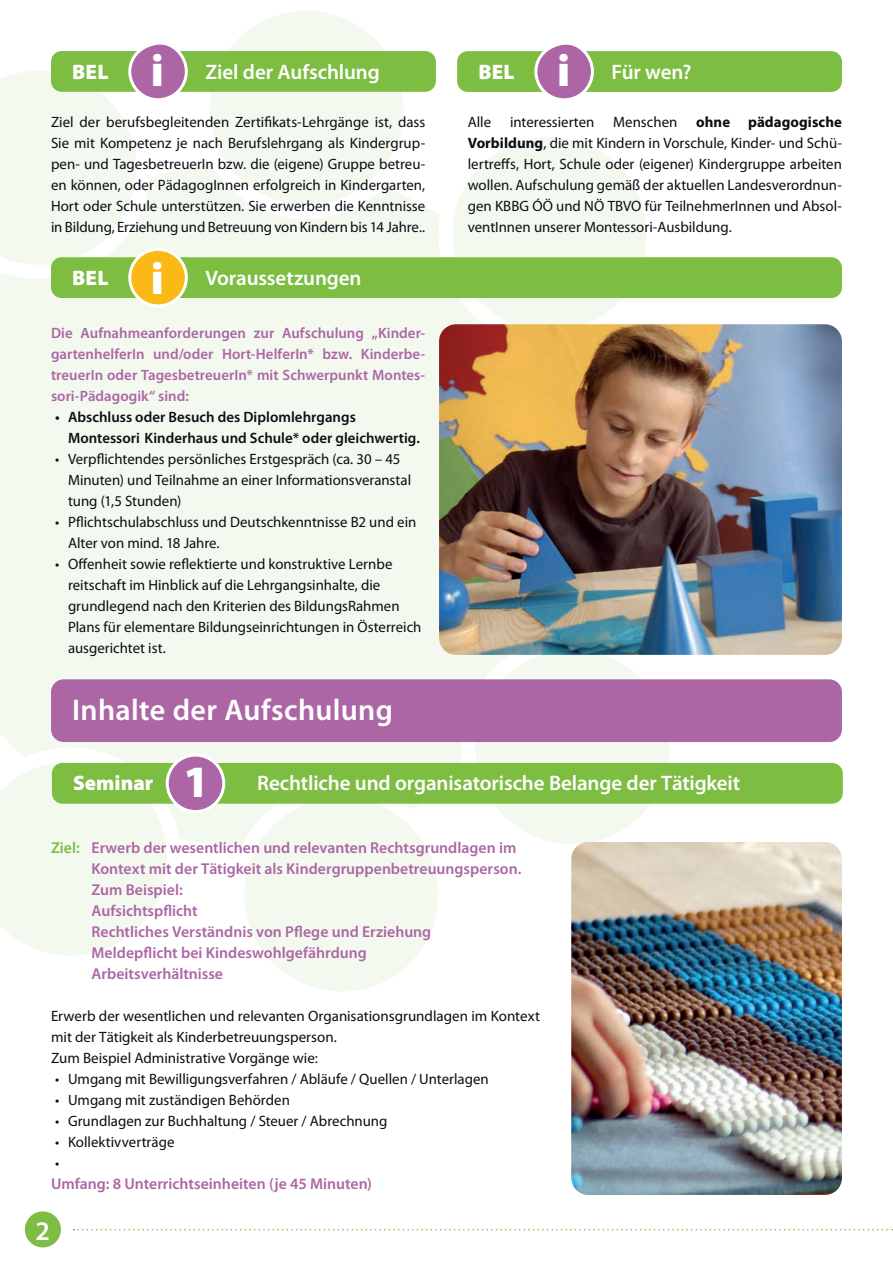
<style>
.page{position:relative;width:893px;height:1263px;background:#fff}
.page>*{position:absolute;margin:0;border:0;box-sizing:border-box;transform-origin:0 0}
.t1{font:900 45px "Myriad Pro";color:#fff}
.t2{font:600 30px "Myriad Pro";letter-spacing:.01em;color:#fff}
.t3{font:600 27px "Myriad Pro";color:#fff}
.t4{font:600 21px "Myriad Pro";letter-spacing:-.005em;color:#fff}
.t5{font:900 21px "Myriad Pro";color:#fff}
.t6{font:600 15.75px/21px "Myriad Pro";color:#ac66a5}
.t7{font:15px/21px "Myriad Pro";color:#0e0c14}
.t8{font:600 15px/21px "Myriad Pro";color:#ac66a5;text-align:justify}
.t9{font:600 15px/21px "Myriad Pro";color:#0e0c14}
.s1{font-weight:700}
.s2{font-size:45px}
.s3{color:#7cbd42}
</style>
<div class="page">
<div style="left:0;top:227px;width:455px;height:619px;background:#f3f9ee"></div>
<svg style="left:189px;top:11px;width:245px;height:216px"></svg>
<svg style="left:417px;top:102px;width:230px;height:248px"></svg>
<svg style="left:455px;top:655px;width:255px;height:189px"></svg>
<svg style="left:227px;top:804px;width:228px;height:187px"></svg>
<svg style="left:0;top:740px;width:208px;height:216px"></svg>
<div style="left:51px;top:257px;width:791px;height:41px;background:#7cbd42;border-radius:11px"></div>
<svg style="left:130px;top:249px;width:56px;height:57px"></svg>
<div style="left:128px;top:248px;width:60px;height:59px;border:3px solid #fff;border-radius:50%"></div>
<div style="left:51px;top:51px;width:385px;height:41px;background:#7cbd42;border-radius:11px"></div>
<svg style="left:0;top:44px;width:189px;height:247px"></svg>
<div style="left:24px;top:1210px;width:38px;height:38px;background:#7cbd42;border-radius:50%"></div>
<div style="left:23px;top:1209px;width:40px;height:40px;border:2px solid #fff;border-radius:50%"></div>
<svg style="left:73px;top:1229px;width:820px;height:1px"></svg>
<div style="left:457px;top:51px;width:385px;height:41px;background:#7cbd42;border-radius:11px"></div>
<svg style="left:533px;top:44px;width:62px;height:59px"></svg>
<img style="left:439px;top:324px;width:403px;height:331px">
<div style="left:51px;top:679px;width:791px;height:63px;background:#ac66a5;border-radius:13px"></div>
<img style="left:571px;top:842px;width:271px;height:353px">
<div style="left:52px;top:763px;width:791px;height:41px;background:#7cbd42;border-radius:11px"></div>
<div style="left:167px;top:755px;width:57px;height:56px;background:#ac66a5;border-radius:50%"></div>
<div style="left:166px;top:753px;width:59px;height:60px;border:3px solid #fff;border-radius:50%"></div>
<h1 class="t1" style="left:151px;top:45px;width:15px">i</h1>
<h3 class="t5" style="left:72px;top:60px;width:38px">BEL</h3>
<h3 class="t4" style="left:206px;top:58px;width:176px">Ziel der Aufschlung</h3>
<h1 class="t1" style="left:557px;top:46px;width:15px">i</h1>
<h3 class="t5" style="left:478px;top:60px;width:38px">BEL</h3>
<h3 class="t4" style="left:612px;top:58px;width:81px">Für wen?</h3>
<p class="t7" style="left:51px;top:112px;width:376px;text-align:justify">Ziel der berufsbegleitenden Zertifikats-Lehrgänge ist, dass Sie mit Kompetenz je nach Berufslehrgang als Kindergrup&shy;pen- und TagesbetreuerIn bzw. die (eigene) Gruppe betreu&shy;en können, oder PädagogInnen erfolgreich in Kindergarten, Hort oder Schule unterstützen. Sie erwerben die Kenntnisse in Bildung, Erziehung und Betreuung von Kindern bis 14 Jahre..</p>
<p class="t7" style="left:468px;top:112px;width:25px">Alle</p>
<p class="t7" style="left:510px;top:112px;width:86px">interessierten</p>
<p class="t7" style="left:613px;top:112px;width:66px">Menschen</p>
<p class="t7" style="left:468px;top:112px;width:376px;text-align:justify;text-indent:228px"><span class="s1">ohne pädagogische Vorbildung</span>, die mit Kindern in Vorschule, Kinder- und Schü&shy;lertreffs, Hort, Schule oder (eigener) Kindergruppe arbeiten wollen. Aufschulung gemäß der aktuellen Landesverordnun&shy;gen KBBG ÓÖ und NÖ TBVO für TeilnehmerInnen und Absol&shy;ventInnen unserer Montessori-Ausbildung.</p>
<h1 class="t1" style="left:151px;top:254px;width:15px">i</h1>
<h3 class="t5" style="left:72px;top:266px;width:38px">BEL</h3>
<h3 class="t4" style="left:206px;top:264px;width:158px">Voraussetzungen</h3>
<p class="t8" style="left:51px;top:322px;width:376px">Die Aufnahmeanforderungen zur Aufschulung „Kinder&shy;gartenhelferIn und/oder Hort-HelferIn* bzw. Kinderbe&shy;treuerIn oder TagesbetreuerIn* mit Schwerpunkt Montes&shy;sori-Pädagogik“ sind:</p>
<p class="t9" style="left:68px;top:406px;width:353px;text-indent:-13px">• Abschluss oder Besuch des Diplomlehrgangs<br>Montessori Kinderhaus und Schule* oder gleichwertig.</p>
<p class="t7" style="left:68px;top:448px;width:345px;text-indent:-13px">• Verpflichtendes persönliches Erstgespräch (ca. 30 – 45<br>Minuten) und Teilnahme an einer Informationsveranstal tung (1,5 Stunden)</p>
<p class="t7" style="left:68px;top:511px;width:350px;text-indent:-13px">• Pflichtschulabschluss und Deutschkenntnisse B2 und ein<br>Alter von mind. 18 Jahre.</p>
<p class="t7" style="left:68px;top:553px;width:355px;text-indent:-13px">• Offenheit sowie reflektierte und konstruktive Lernbe reitschaft im Hinblick auf die Lehrgangsinhalte, die grundlegend nach den Kriterien des BildungsRahmen Plans für elementare Bildungseinrichtungen in Österreich ausgerichtet ist.</p>
<h2 class="t2" style="left:72px;top:691px;width:322px">Inhalte der Aufschulung</h2>
<h3 class="t5" style="left:73px;top:771px;width:138px">Seminar <span class="s2">1</span></h3>
<h3 class="t4" style="left:257px;top:770px;width:484px">Rechtliche und organisatorische Belange der Tätigkeit</h3>
<p class="t6" style="left:92px;top:836px;width:432px;text-indent:-40px"><span class="s3">Ziel:</span> Erwerb der wesentlichen und relevanten Rechtsgrundlagen im Kontext mit der Tätigkeit als Kindergruppenbetreuungsperson.<br>Zum Beispiel:<br>Aufsichtspflicht<br>Rechtliches Verständnis von Pflege und Erziehung<br>Meldepflicht bei Kindeswohlgefährdung<br>Arbeitsverhältnisse</p>
<p class="t7" style="left:51px;top:1005px;width:491px">Erwerb der wesentlichen und relevanten Organisationsgrundlagen im Kontext mit der Tätigkeit als Kinderbetreuungsperson.<br>Zum Beispiel Administrative Vorgänge wie:</p>
<p class="t7" style="left:55px;top:1068px;width:435px">• Umgang mit Bewilligungsverfahren / Abläufe / Quellen / Unterlagen</p>
<p class="t7" style="left:55px;top:1089px;width:236px">• Umgang mit zuständigen Behörden</p>
<p class="t7" style="left:55px;top:1110px;width:334px">• Grundlagen zur Buchhaltung / Steuer / Abrechnung</p>
<p class="t7" style="left:55px;top:1131px;width:121px">• Kollektivverträge •</p>
<p class="t6" style="left:51px;top:1172px;width:322px">Umfang: 8 Unterrichtseinheiten (je 45 Minuten)</p>
<h3 class="t3" style="left:36px;top:1213px;width:16px">2</h3>
</div>
